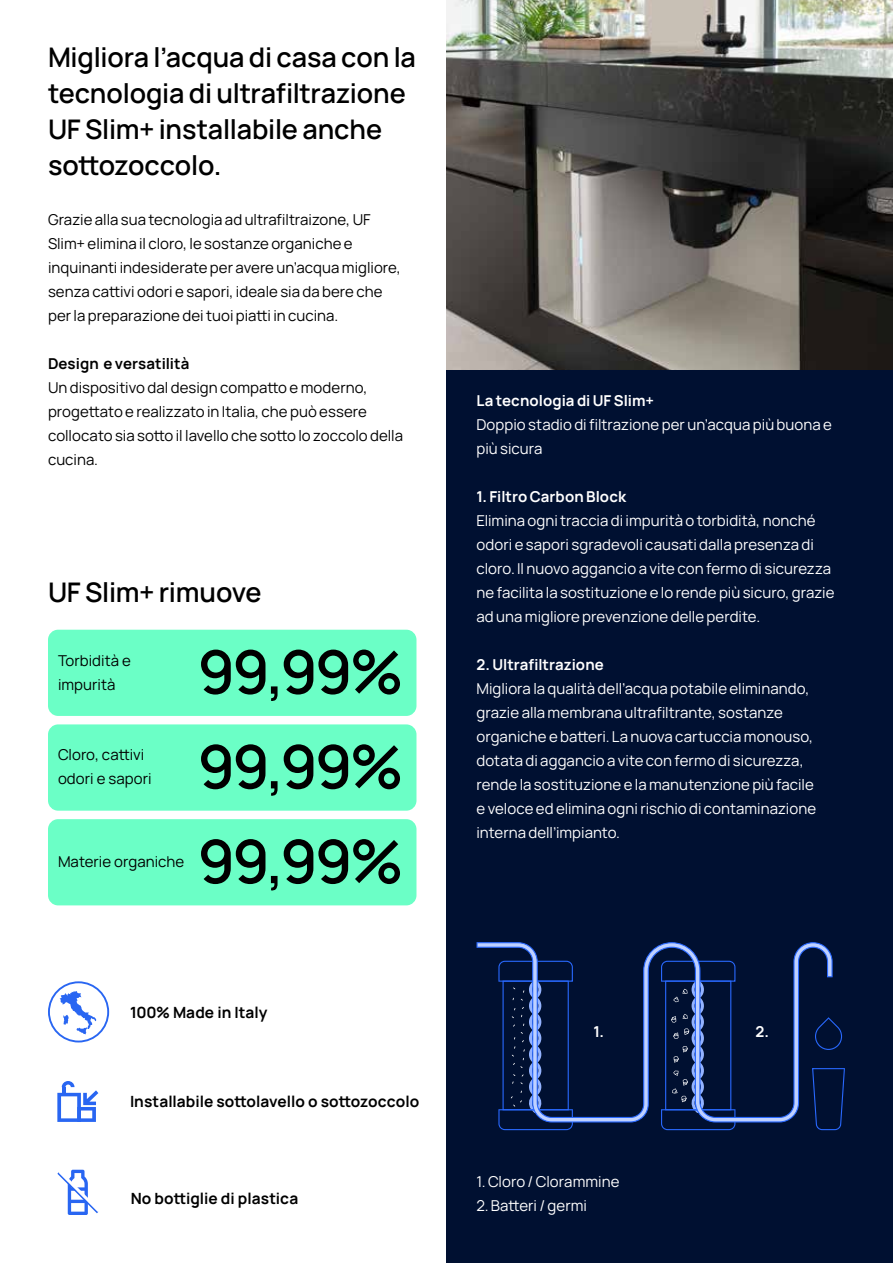
<style>
.page{position:relative;width:893px;height:1263px;background:#fff}
.page>*{position:absolute;margin:0;border:0;box-sizing:border-box;transform-origin:0 0}
.t1{font:600 60px/94.8px "Manrope";letter-spacing:-.04em;color:#000;text-align:justify}
.t2{font:600 27px/36px "Manrope";letter-spacing:-.005em;color:#000}
.t3{font:700 15.45px "Manrope";color:#000}
.t4{font:15px/24px "Manrope";color:#fff}
.t5{font:15px/24px "Manrope";color:#000}
.t6{font:700 15px "Manrope";letter-spacing:.005em;color:#fff}
.t7{font:700 15px "Manrope";letter-spacing:.005em;color:#000}
</style>
<div class="page">
<div style="left:48px;top:630px;width:368px;height:86px;background:#6bffc6;border-radius:10px"></div>
<div style="left:48px;top:724px;width:368px;height:87px;background:#6bffc6;border-radius:10px"></div>
<div style="left:48px;top:819px;width:368px;height:86px;background:#6bffc6;border-radius:10px"></div>
<img style="left:446px;top:0;width:447px;height:371px">
<div style="left:446px;top:371px;width:447px;height:892px;background:#001031"></div>
<svg style="left:57px;top:1081px;width:41px;height:41px"></svg>
<svg style="left:57px;top:1169px;width:42px;height:46px"></svg>
<svg style="left:48px;top:981px;width:61px;height:61px"></svg>
<svg style="left:498px;top:1122px;width:75px;height:8px"></svg>
<svg style="left:661px;top:1122px;width:74px;height:8px"></svg>
<svg style="left:476px;top:942px;width:357px;height:180px"></svg>
<svg style="left:812px;top:1068px;width:33px;height:62px"></svg>
<svg style="left:815px;top:1017px;width:27px;height:33px"></svg>
<h2 class="t2" style="left:48px;top:38px;width:369px">Migliora l’acqua di casa con la tecnologia di ultrafiltrazione<br>UF Slim+ installabile anche sottozoccolo.</h2>
<p class="t5" style="left:48px;top:207px;width:354px">Grazie alla sua tecnologia ad ultrafiltraizone, UF Slim+ elimina il cloro, le sostanze organiche e inquinanti indesiderate per avere un’acqua migliore, senza cattivi odori e sapori, ideale sia da bere che per la preparazione dei tuoi piatti in cucina.</p>
<p class="t7" style="left:48px;top:351px;width:143px">Design e versatilità</p>
<p class="t5" style="left:48px;top:375px;width:357px">Un dispositivo dal design compatto e moderno, progettato e realizzato in Italia, che può essere collocato sia sotto il lavello che sotto lo zoccolo della cucina.</p>
<h2 class="t2" style="left:48px;top:572px;width:215px">UF Slim+ rimuove</h2>
<p class="t5" style="left:58px;top:647px;width:74px">Torbidità e impurità</p>
<p class="t5" style="left:58px;top:742px;width:95px">Cloro, cattivi odori e sapori</p>
<p class="t5" style="left:58px;top:848px;width:128px">Materie organiche</p>
<h1 class="t1" style="left:198px;top:620px;width:207px">99,99% 99,99% 99,99%</h1>
<p class="t3" style="left:130px;top:1000px;width:139px">100% Made in Italy</p>
<p class="t3" style="left:130px;top:1088px;width:291px">Installabile sottolavello o sottozoccolo</p>
<p class="t3" style="left:131px;top:1185px;width:169px">No bottiglie di plastica</p>
<p class="t6" style="left:476px;top:388px;width:179px">La tecnologia di UF Slim+</p>
<p class="t4" style="left:476px;top:412px;width:357px">Doppio stadio di filtrazione per un’acqua più buona e più sicura</p>
<p class="t6" style="left:476px;top:484px;width:151px">1. Filtro Carbon Block</p>
<p class="t4" style="left:476px;top:508px;width:359px">Elimina ogni traccia di impurità o torbidità, nonché odori e sapori sgradevoli causati dalla presenza di cloro. Il nuovo aggancio a vite con fermo di sicurezza ne facilita la sostituzione e lo rende più sicuro, grazie ad una migliore prevenzione delle perdite.</p>
<p class="t6" style="left:476px;top:652px;width:129px">2. Ultrafiltrazione</p>
<p class="t4" style="left:476px;top:676px;width:341px">Migliora la qualità dell’acqua potabile eliminando, grazie alla membrana ultrafiltrante, sostanze organiche e batteri. La nuova cartuccia monouso, dotata di aggancio a vite con fermo di sicurezza, rende la sostituzione e la manutenzione più facile e veloce ed elimina ogni rischio di contaminazione interna dell’impianto.</p>
<p class="t6" style="left:593px;top:1019px;width:12px">1.</p>
<p class="t6" style="left:755px;top:1019px;width:15px">2.</p>
<p class="t4" style="left:476px;top:1169px;width:144px">1. Cloro / Clorammine</p>
<p class="t4" style="left:476px;top:1193px;width:112px">2. Batteri / germi</p>
</div>
